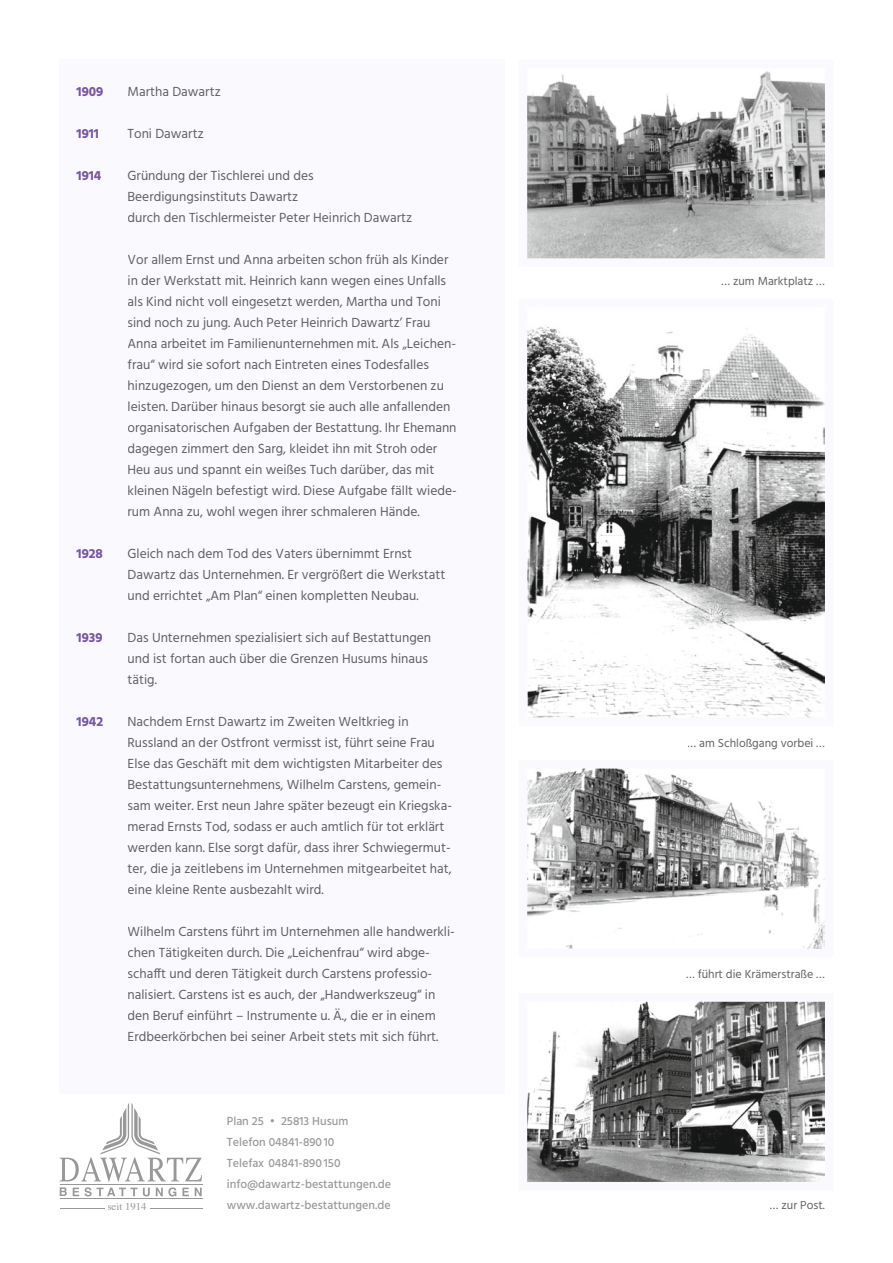
<style>
.page{position:relative;width:893px;height:1263px;background:#fff}
.page>*{position:absolute;margin:0;border:0;box-sizing:border-box;transform-origin:0 0}
.t1{font:13.5px/21px "Hind";color:#606061}
.t2{font:700 13.5px "Hind";color:#7a55a3}
.t3{font:500 12px/21px "Hind";color:#999}
.t4{font:12px "Hind";color:#626262}
.t5{font:10.8px "Times";color:#989899}
</style>
<div class="page">
<div style="left:60px;top:60px;width:445px;height:1034px;background:#faf9fd"></div>
<svg style="left:60px;top:1103px;width:142px;height:93px"></svg>
<hr style="left:60px;top:1185px;width:143px;height:1px;background:#989899">
<hr style="left:60px;top:1199px;width:143px;height:1px;background:#989899">
<hr style="left:151px;top:1208px;width:52px;height:1px;background:#989899">
<hr style="left:60px;top:1208px;width:45px;height:1px;background:#989899">
<svg style="left:527px;top:1001px;width:298px;height:181px"></svg>
<svg style="left:527px;top:325px;width:298px;height:393px"></svg>
<svg style="left:527px;top:768px;width:298px;height:181px"></svg>
<svg style="left:527px;top:71px;width:298px;height:188px"></svg>
<p class="t2" style="left:77px;top:83px;width:28px">1909</p>
<p class="t1" style="left:128px;top:82px;width:95px">Martha Dawartz</p>
<p class="t2" style="left:77px;top:125px;width:24px">1911</p>
<p class="t1" style="left:128px;top:124px;width:78px">Toni Dawartz</p>
<p class="t2" style="left:77px;top:167px;width:27px">1914</p>
<p class="t1" style="left:128px;top:166px;width:286px">Gründung der Tischlerei und des<br>Beerdigungsinstituts Dawartz<br>durch den Tischlermeister Peter Heinrich Dawartz</p>
<p class="t1" style="left:128px;top:250px;width:331px">Vor allem Ernst und Anna arbeiten schon früh als Kinder in der Werkstatt mit. Heinrich kann wegen eines Unfalls als Kind nicht voll eingesetzt werden, Martha und Toni sind noch zu jung. Auch Peter Heinrich Dawartz’ Frau Anna arbeitet im Familienunternehmen mit. Als „Leichen&shy;frau“ wird sie sofort nach Eintreten eines Todesfalles hinzugezogen, um den Dienst an dem Verstorbenen zu leisten. Darüber hinaus besorgt sie auch alle anfallenden organisatorischen Aufgaben der Bestattung. Ihr Ehemann dagegen zimmert den Sarg, kleidet ihn mit Stroh oder Heu aus und spannt ein weißes Tuch darüber, das mit kleinen Nägeln befestigt wird. Diese Aufgabe fällt wiede&shy;rum Anna zu, wohl wegen ihrer schmaleren Hände.</p>
<p class="t2" style="left:77px;top:545px;width:28px">1928</p>
<p class="t1" style="left:128px;top:544px;width:319px">Gleich nach dem Tod des Vaters übernimmt Ernst<br>Dawartz das Unternehmen. Er vergrößert die Werkstatt und errichtet „Am Plan“ einen kompletten Neubau.</p>
<p class="t2" style="left:77px;top:629px;width:28px">1939</p>
<p class="t1" style="left:128px;top:628px;width:305px">Das Unternehmen spezialisiert sich auf Bestattungen und ist fortan auch über die Grenzen Husums hinaus tätig.</p>
<p class="t2" style="left:77px;top:713px;width:28px">1942</p>
<p class="t1" style="left:128px;top:712px;width:326px">Nachdem Ernst Dawartz im Zweiten Weltkrieg in Russland an der Ostfront vermisst ist, führt seine Frau Else das Geschäft mit dem wichtigsten Mitarbeiter des Bestattungsunternehmens, Wilhelm Carstens, gemein&shy;sam weiter. Erst neun Jahre später bezeugt ein Kriegska&shy;merad Ernsts Tod, sodass er auch amtlich für tot erklärt werden kann. Else sorgt dafür, dass ihrer Schwiegermut&shy;ter, die ja zeitlebens im Unternehmen mitgearbeitet hat, eine kleine Rente ausbezahlt wird.</p>
<p class="t1" style="left:128px;top:922px;width:329px">Wilhelm Carstens führt im Unternehmen alle handwerkli&shy;chen Tätigkeiten durch. Die „Leichenfrau“ wird abge&shy;schafft und deren Tätigkeit durch Carstens professio&shy;nalisiert. Carstens ist es auch, der „Handwerkszeug“ in den Beruf einführt – Instrumente u. Ä., die er in einem Erdbeerkörbchen bei seiner Arbeit stets mit sich führt.</p>
<p class="t5" style="left:107px;top:1197px;width:41px">seit 1914</p>
<p class="t3" style="left:227px;top:1111px;width:166px">Plan 25 • 25813 Husum<br>Telefon 04841-890 10<br>Telefax 04841-890 150 info@dawartz-bestattungen.de www.dawartz-bestattungen.de</p>
<p class="t4" style="left:721px;top:273px;width:105px">… zum Marktplatz …</p>
<p class="t4" style="left:688px;top:735px;width:139px">… am Schloßgang vorbei …</p>
<p class="t4" style="left:686px;top:966px;width:140px">… führt die Krämerstraße …</p>
<p class="t4" style="left:770px;top:1197px;width:56px">… zur Post.</p>
</div>
